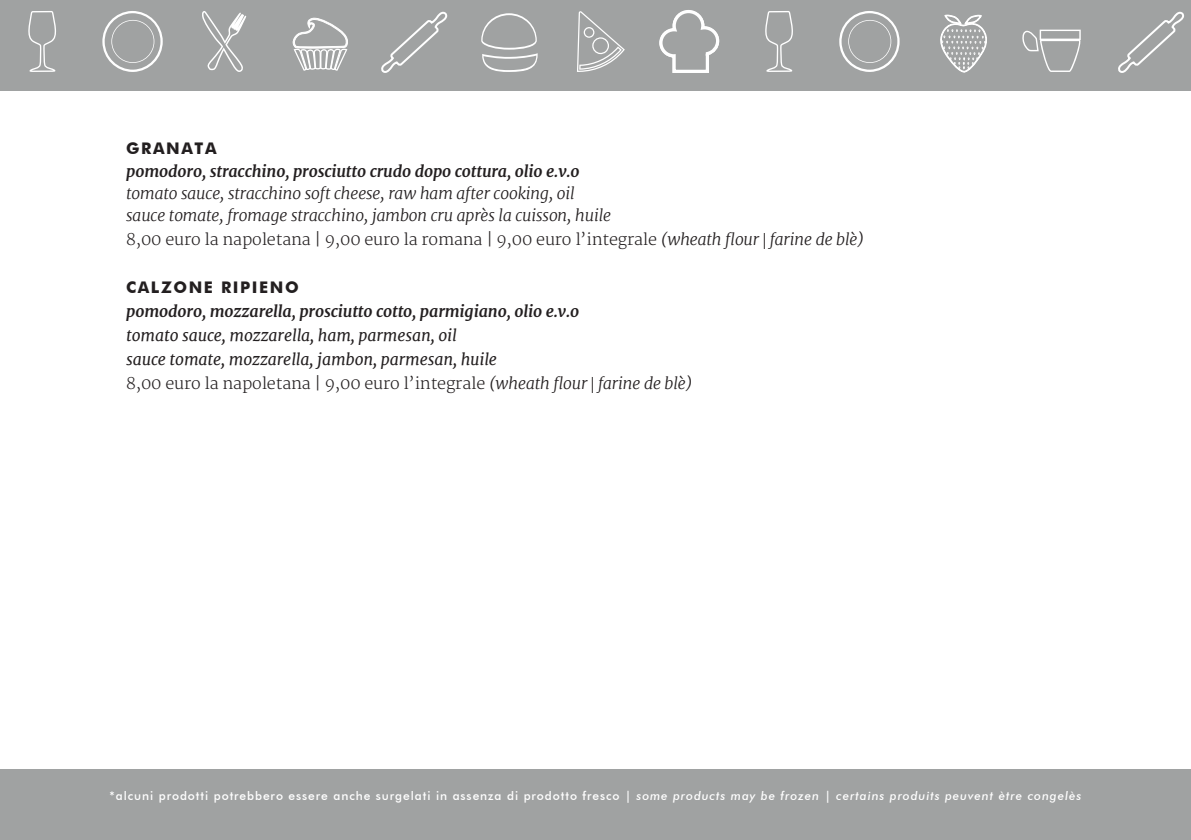
<style>
.page{position:relative;width:1191px;height:840px;background:#fff}
.page>*{position:absolute;margin:0;border:0;box-sizing:border-box;transform-origin:0 0}
.t1{font:300 16px "Merriweather";letter-spacing:-.01em;color:#231f20}
.t2{font:italic 300 16px "Merriweather";letter-spacing:-.01em;color:#231f20}
.t3{font:italic 700 16px "Merriweather";letter-spacing:-.01em;color:#231f20}
.t4{font:italic 16px "Merriweather";letter-spacing:-.01em;color:#231f20}
.t5{font:700 16px "Futura BT";letter-spacing:.095em;color:#231f20}
.t6{font:500 12px "Futura BT";letter-spacing:.08em;color:#fff}
.s1{font-style:italic}
.s2{font-family:"Univers LT Std"}
</style>
<div class="page">
<div style="left:0;top:0;width:1191px;height:839px;background:#a0a2a2"></div>
<div style="left:0;top:92px;width:1191px;height:676px;background:#fff"></div>
<svg style="left:102px;top:11px;width:61px;height:61px;background:#adaeae"></svg>
<svg style="left:839px;top:11px;width:60px;height:61px;background:#adaeae"></svg>
<svg style="left:577px;top:11px;width:48px;height:61px;background:#aeafaf"></svg>
<svg style="left:1021px;top:30px;width:60px;height:42px;background:#adafaf"></svg>
<svg style="left:202px;top:11px;width:44px;height:61px;background:#b1b2b2"></svg>
<svg style="left:658px;top:9px;width:62px;height:65px;background:#afb1b1"></svg>
<svg style="left:28px;top:11px;width:28px;height:61px;background:#aeafaf"></svg>
<svg style="left:765px;top:11px;width:28px;height:61px;background:#aeafaf"></svg>
<svg style="left:379px;top:10px;width:70px;height:64px;background:#a7a9a9"></svg>
<svg style="left:1116px;top:10px;width:69px;height:64px;background:#a8a9a9"></svg>
<svg style="left:481px;top:13px;width:56px;height:59px;background:#adaeae"></svg>
<svg style="left:938px;top:15px;width:53px;height:58px;background:#b2b3b3"></svg>
<svg style="left:292px;top:18px;width:58px;height:53px"></svg>
<p class="t5" style="left:126px;top:139px;width:92px">GRANATA</p>
<p class="t3" style="left:126px;top:161px;width:455px">pomodoro, stracchino, prosciutto crudo dopo cottura, olio e.v.o</p>
<p class="t2" style="left:126px;top:183px;width:450px">tomato sauce, stracchino soft cheese, raw ham after cooking, oil</p>
<p class="t2" style="left:126px;top:205px;width:486px">sauce tomate, fromage stracchino, jambon cru après la cuisson, huile</p>
<p class="t1" style="left:126px;top:229px;width:739px">8,00 euro la napoletana | 9,00 euro la romana | 9,00 euro l’integrale <span class="s1">(wheath flour</span> <span class="s2">|</span> <span class="s1">farine de blè)</span></p>
<p class="t5" style="left:126px;top:277px;width:174px">CALZONE RIPIENO</p>
<p class="t3" style="left:126px;top:301px;width:454px">pomodoro, mozzarella, prosciutto cotto, parmigiano, olio e.v.o</p>
<p class="t4" style="left:126px;top:325px;width:332px">tomato sauce, mozzarella, ham, parmesan, oil</p>
<p class="t4" style="left:126px;top:349px;width:372px">sauce tomate, mozzarella, jambon, parmesan, huile</p>
<p class="t1" style="left:126px;top:373px;width:567px">8,00 euro la napoletana | 9,00 euro l’integrale <span class="s1">(wheath flour</span> <span class="s2">|</span> <span class="s1">farine de blè)</span></p>
<p class="t6" style="left:109px;top:787px;width:973px">*alcuni prodotti potrebbero essere anche surgelati in assenza di prodotto fresco | <span class="s1">some products may be frozen</span> | <span class="s1">certains produits peuvent ètre congelès</span></p>
</div>
